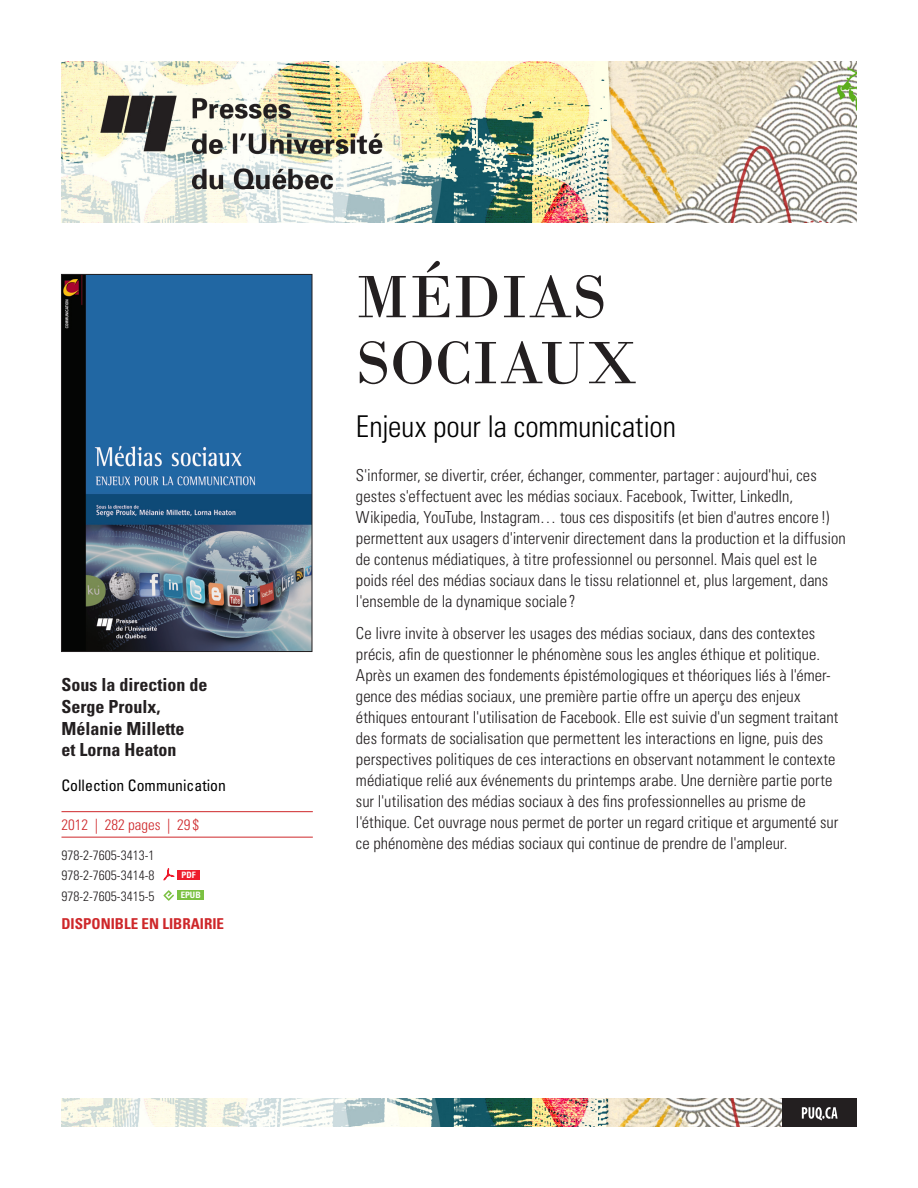
<style>
.page{position:relative;width:918px;height:1188px;background:#fff}
.page>*{position:absolute;margin:0;border:0;box-sizing:border-box;transform-origin:0 0}
.Titre{font:63px/66px "Bodoni";color:#231f20}
.Sous-titre{font:300 condensed 30px "Univers LT Std";letter-spacing:-.01em;color:#000}
.auteur{font:700 condensed 18px/21.6px "Univers LT Std";color:#231f20}
.Texte_promo{font:300 condensed 16.5px/21px "Univers LT Std";color:#231f20}
.collection{font:condensed 15.75px "Univers LT Std";color:#000}
.Statut{font:700 condensed 15px "Univers LT Std";color:#ce272a}
.année___pages___prix{font:300 condensed 15px "Univers LT Std";color:#ce272a}
.ISBN___PDF___EPUB{font:300 condensed 13.5px "Univers LT Std";color:#231f20}
.t1{font:700 condensed 8.85px "Univers LT Std";color:#fff}
</style>
<div class="page">
<img style="left:62px;top:1098px;width:720px;height:28px">
<div style="left:782px;top:1098px;width:75px;height:29px;background:#231f20"></div>
<svg style="left:802px;top:1107px;width:36px;height:13px"></svg>
<img style="left:62px;top:61px;width:794px;height:161px">
<img style="left:63px;top:276px;width:247px;height:374px">
<div style="left:61px;top:274px;width:251px;height:378px;border:1px solid #231f20"></div>
<hr style="left:62px;top:811px;width:251px;height:1px;background:#ce272a">
<hr style="left:62px;top:837px;width:251px;height:1px;background:#ce272a">
<svg style="left:163px;top:868px;width:11px;height:13px"></svg>
<div style="left:177px;top:870px;width:23px;height:9px;background:#ee1b2c"></div>
<svg style="left:163px;top:890px;width:11px;height:11px"></svg>
<div style="left:177px;top:890px;width:27px;height:9px;background:#7bc142"></div>
<p class="auteur" style="left:62px;top:674px;width:147px">Sous la direction de<br>Serge Proulx,<br>Mélanie Millette<br>et Lorna Heaton</p>
<p class="collection" style="left:62px;top:775px;width:166px">Collection Communication</p>
<p class="année___pages___prix" style="left:62px;top:815px;width:139px">2012 | 282 pages | 29 $</p>
<p class="ISBN___PDF___EPUB" style="left:62px;top:847px;width:94px">978-2-7605-3413-1</p>
<p class="ISBN___PDF___EPUB" style="left:62px;top:868px;width:94px">978-2-7605-3414-8</p>
<p class="ISBN___PDF___EPUB" style="left:62px;top:888px;width:94px">978-2-7605-3415-5</p>
<p class="Statut" style="left:62px;top:915px;width:164px">DISPONIBLE EN LIBRAIRIE</p>
<p class="t1" style="left:182px;top:869px;width:16px">PDF</p>
<p class="t1" style="left:181px;top:889px;width:22px">EPUB</p>
<p class="Titre" style="left:356px;top:264px;width:283px">MÉDIAS<br>SOCIAUX</p>
<p class="Sous-titre" style="left:356px;top:409px;width:322px">Enjeux pour la communication</p>
<p class="Texte_promo" style="left:356px;top:464px;width:491px">S'informer, se divertir, créer, échanger, commenter, partager: aujourd'hui, ces gestes s'effectuent avec les médias sociaux. Facebook, Twitter, LinkedIn, Wikipedia, YouTube, Instagram… tous ces dispositifs (et bien d'autres encore !) permettent aux usagers d'intervenir directement dans la production et la diffusion de contenus médiatiques, à titre professionnel ou personnel. Mais quel est le poids réel des médias sociaux dans le tissu relationnel et, plus largement, dans l'ensemble de la dynamique sociale ?</p>
<p class="Texte_promo" style="left:356px;top:623px;width:484px">Ce livre invite à observer les usages des médias sociaux, dans des contextes précis, afin de questionner le phénomène sous les angles éthique et politique.<br>Après un examen des fondements épistémologiques et théoriques liés à l'émer&shy;gence des médias sociaux, une première partie offre un aperçu des enjeux éthiques entourant l'utilisation de Facebook. Elle est suivie d'un segment traitant des formats de socialisation que permettent les interactions en ligne, puis des perspectives politiques de ces interactions en observant notamment le contexte médiatique relié aux événements du printemps arabe. Une dernière partie porte sur l'utilisation des médias sociaux à des fins professionnelles au prisme de l'éthique. Cet ouvrage nous permet de porter un regard critique et argumenté sur ce phénomène des médias sociaux qui continue de prendre de l'ampleur.</p>
</div>
